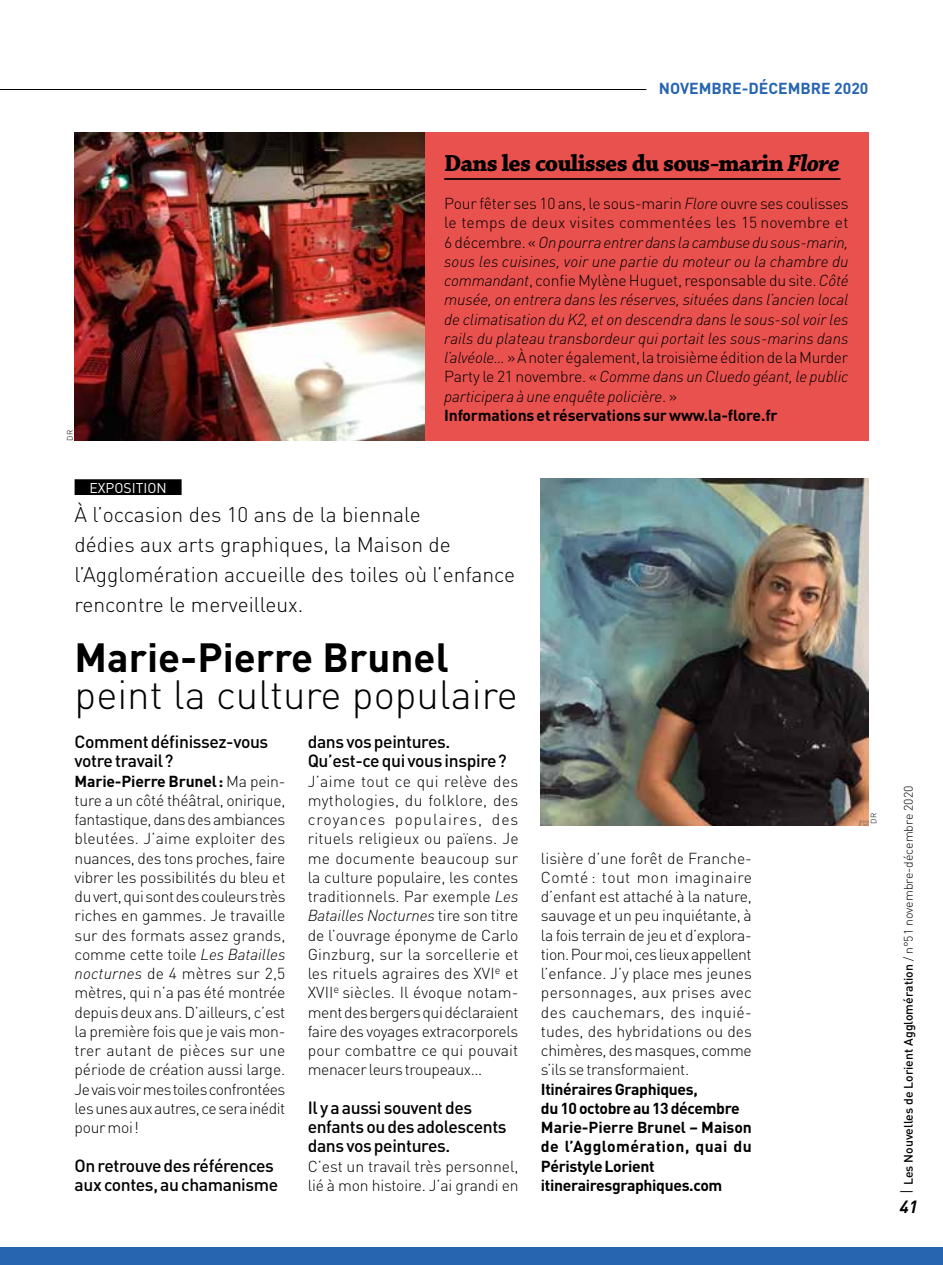
<style>
.page{position:relative;width:943px;height:1265px;background:#fff}
.page>*{position:absolute;margin:0;border:0;box-sizing:border-box;transform-origin:0 0}
.t1{font:300 40.25px "DIN";color:#000}
.t2{font:700 40.25px "DIN";color:#000}
.t3{font:700 24.5px "Chaparral Pro";letter-spacing:-.03em;color:#000}
.t4{font:300 21px/29.8px "DIN";color:#000}
.t5{font:500 17.5px/19.2px "DIN";letter-spacing:-.02em;color:#000}
.t6{font:italic 700 17.5px "DIN";color:#000}
.t7{font:300 15.75px/19.2px "DIN";letter-spacing:-.025em;color:#000;text-align:justify}
.t8{font:italic 300 15.75px/19.2px "DIN";letter-spacing:-.01em;color:#000}
.t9{font:700 15.75px/19.2px "DIN";letter-spacing:-.02em;color:#000}
.t10{font:700 15.75px "DIN";color:#2765b0}
.t11{font:14px "DIN";color:#fff}
.t12{font:500 12.25px "DIN";color:#000}
.t13{font:300 7.88px "DIN";color:#000}
.s1{font-style:italic}
.s2{font-style:normal}
.s3{font-weight:700;font-style:normal}
.s4{font-weight:700}
.s5{font-weight:300;font-size:17.5px}
.s6{font-weight:300}
</style>
<div class="page">
<div style="left:0;top:1248px;width:943px;height:17px;background:#2765b0"></div>
<hr style="left:0;top:89px;width:646px;height:1px;background:#000">
<div style="left:75px;top:479px;width:107px;height:16px;background:#000"></div>
<img style="left:541px;top:479px;width:327px;height:346px">
<div style="left:424px;top:133px;width:444px;height:308px;background:#e9514e"></div>
<hr style="left:444px;top:178px;width:396px;height:2px;background:#000">
<img style="left:74px;top:133px;width:350px;height:308px">
<p class="t10" style="left:659px;top:78px;width:211px">NOVEMBRE-DÉCEMBRE 2020</p>
<p class="t13" style="left:65px;top:441px;width:12px;rotate:-90deg">DR</p>
<h2 class="t3" style="left:444px;top:148px;width:397px">Dans les coulisses du sous-marin <span class="s1">Flore</span></h2>
<p class="t8" style="left:444px;top:194px;width:406px"><span class="s2">Pour fêter ses 10 ans, le sous-marin</span> Flore <span class="s2">ouvre ses coulisses le temps de deux visites commentées les 15 novembre et 6 décembre. «</span> On pourra entrer dans la cambuse du sous-marin, sous les cuisines, voir une partie du moteur ou la chambre du commandant<span class="s2">, confie Mylène Huguet, responsable du site.</span> Côté musée, on entrera dans les réserves, situées dans l’ancien local de climatisation du K2, et on descendra dans le sous-sol voir les rails du plateau transbordeur qui portait les sous-marins dans l’alvéole… <span class="s2">» À noter également, la troisième édition de la Murder Party le 21 novembre. «</span> Comme dans un Cluedo géant, le public participera à une enquête policière<span class="s2">. »<br></span><span class="s3">Informations et réservations sur www.la-flore.fr</span></p>
<p class="t11" style="left:89px;top:479px;width:79px">EXPOSITION</p>
<h3 class="t4" style="left:75px;top:500px;width:442px">À l’occasion des 10 ans de la biennale<br>dédies aux arts graphiques, la Maison de l’Agglomération accueille des toiles où l’enfance rencontre le merveilleux.</h3>
<h1 class="t2" style="left:75px;top:631px;width:375px">Marie-Pierre Brunel</h1>
<h1 class="t1" style="left:75px;top:669px;width:444px">peint la culture populaire</h1>
<p class="t5" style="left:308px;top:732px;width:201px">dans vos peintures.<br>Qu’est-ce qui vous inspire?</p>
<p class="t7" style="left:308px;top:771px;width:212px">J’aime tout ce qui relève des mythologies, du folklore, des croyances populaires, des rituels religieux ou païens. Je me documente beaucoup sur la culture populaire, les contes traditionnels. Par exemple <span class="s1">Les Batailles Nocturnes</span> tire son titre de l’ouvrage éponyme de Carlo Ginzburg, sur la sorcellerie et les rituels agraires des XVI<sup>e</sup> et XVII<sup>e</sup> siècles. Il évoque notam&shy;ment des bergers qui déclaraient faire des voyages extracorporels pour combattre ce qui pouvait menacer leurs troupeaux…</p>
<p class="t5" style="left:308px;top:1097px;width:200px">Il y a aussi souvent des enfants ou des adolescents dans vos peintures.</p>
<p class="t7" style="left:308px;top:1156px;width:212px">C’est un travail très personnel, lié à mon histoire. J’ai grandi en</p>
<p class="t5" style="left:75px;top:732px;width:195px">Comment définissez-vous votre travail?</p>
<p class="t7" style="left:75px;top:771px;width:212px"><span class="s4">Marie-Pierre Brunel:</span> Ma pein&shy;ture a un côté théâtral, onirique, fantastique, dans des ambiances bleutées. J’aime exploiter des nuances, des tons proches, faire vibrer les possibilités du bleu et du vert, qui sont des couleurs très riches en gammes. Je travaille sur des formats assez grands, comme cette toile <span class="s1">Les Batailles nocturnes</span> de 4 mètres sur 2,5 mètres, qui n’a pas été montrée depuis deux ans. D’ailleurs, c’est la première fois que je vais mon&shy;trer autant de pièces sur une période de création aussi large.<br>Je vais voir mes toiles confrontées les unes aux autres, ce sera inédit pour moi!</p>
<p class="t5" style="left:75px;top:1155px;width:205px">On retrouve des références aux contes, au chamanisme</p>
<p class="t7" style="left:541px;top:848px;width:212px">lisière d’une forêt de Franche-Comté : tout mon imaginaire d’enfant est attaché à la nature, sauvage et un peu inquiétante, à la fois terrain de jeu et d’explora&shy;tion. Pour moi, ces lieux appellent l’enfance. J’y place mes jeunes personnages, aux prises avec des cauchemars, des inquié&shy;tudes, des hybridations ou des chimères, des masques, comme s’ils se transformaient.</p>
<p class="t9" style="left:541px;top:1079px;width:212px">Itinéraires Graphiques,<br>du 10 octobre au 13 décembre<br>Marie-Pierre Brunel – Maison de l’Agglomération, quai du<br>Péristyle Lorient itinerairesgraphiques.com</p>
<p class="t13" style="left:868px;top:824px;width:12px;rotate:-90deg">DR</p>
<p class="t12" style="left:900px;top:1194px;width:410px;rotate:-90deg"><span class="s5">I</span> Les Nouvelles de Lorient Agglomération <span class="s6">/ n°51 novembre-décembre 2020</span></p>
<p class="t6" style="left:899px;top:1195px;width:20px">41</p>
</div>
